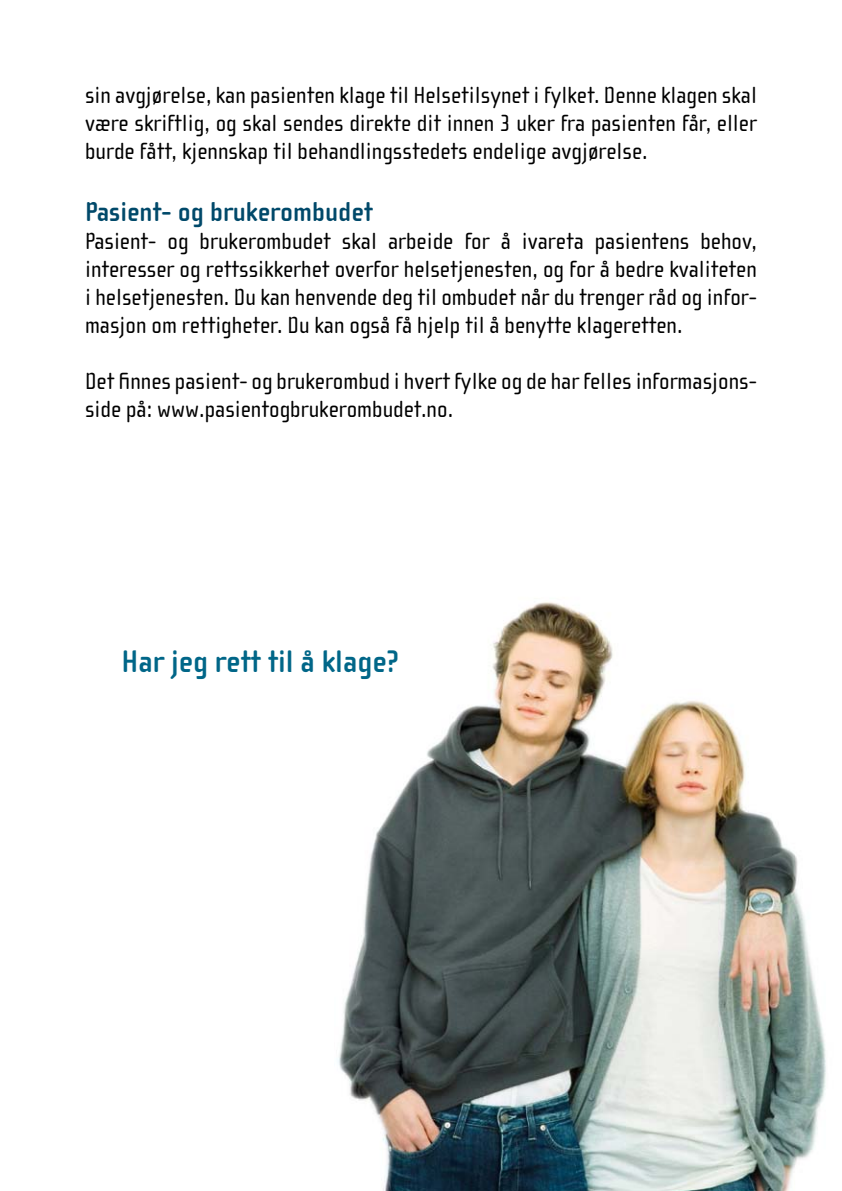
<style>
.page{position:relative;width:842px;height:1191px;background:#fff}
.page>*{position:absolute;margin:0;border:0;box-sizing:border-box;transform-origin:0 0}
.t1{font:700 32px "Cholla Sans";color:#068}
.t2{font:700 28px "Cholla Sans";color:#00496a}
.t3{font:24px/28px "Cholla Sans";color:#000;text-align:justify}
</style>
<div class="page">
<img style="left:338px;top:602px;width:488px;height:589px">
<p class="t3" style="left:85px;top:81px;width:673px">sin avgjørelse, kan pasienten klage til Helsetilsynet i fylket. Denne klagen skal være skriftlig, og skal sendes direkte dit innen 3 uker fra pasienten får, eller burde fått, kjennskap til behandlingsstedets endelige avgjørelse.</p>
<p class="t2" style="left:85px;top:196px;width:289px">Pasient- og brukerombudet</p>
<p class="t3" style="left:85px;top:227px;width:673px">Pasient- og brukerombudet skal arbeide for å ivareta pasientens behov, interesser og rettssikkerhet overfor helsetjenesten, og for å bedre kvaliteten i helsetjenesten. Du kan henvende deg til ombudet når du trenger råd og infor&shy;masjon om rettigheter. Du kan også få hjelp til å benytte klageretten.</p>
<p class="t3" style="left:85px;top:367px;width:673px">Det finnes pasient- og brukerombud i hvert fylke og de har felles informasjons&shy;side på: www.pasientogbrukerombudet.no.</p>
<h1 class="t1" style="left:122px;top:643px;width:279px">Har jeg rett til å klage?</h1>
</div>
